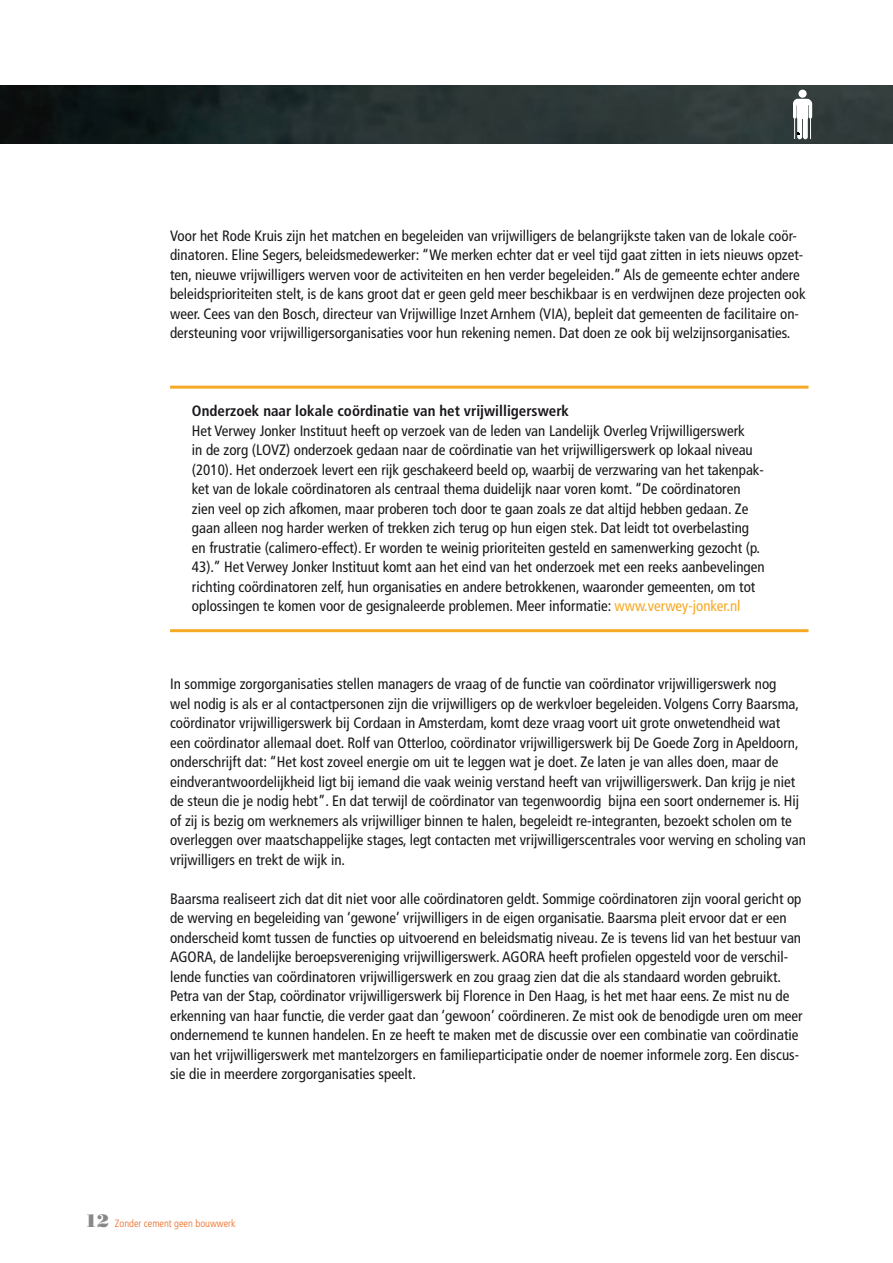
<style>
.page{position:relative;width:893px;height:1263px;background:#fff}
.page>*{position:absolute;margin:0;border:0;box-sizing:border-box;transform-origin:0 0}
.t1{font:condensed 15px/19.5px "Frutiger LT Std";color:#1a171b}
.t2{font:700 condensed 15px "Frutiger LT Std";color:#1a171b}
.t3{font:300 condensed 10.5px "Frutiger LT Std";color:#ea671c}
.s1{color:#f6a925}
.s2{font-family:"Bodoni Std Poster";font-weight:400;font-stretch:normal;font-size:18px;color:#87888a}
</style>
<div class="page">
<img style="left:0;top:85px;width:893px;height:58px">
<svg style="left:808px;top:103px;width:4px;height:16px"></svg>
<svg style="left:793px;top:99px;width:19px;height:6px"></svg>
<div style="left:797px;top:105px;width:11px;height:13px;background:#fff"></div>
<svg style="left:793px;top:103px;width:4px;height:16px"></svg>
<div style="left:798px;top:90px;width:9px;height:8px;background:#fff;border-radius:50%"></div>
<svg style="left:794px;top:115px;width:17px;height:24px"></svg>
<hr style="left:170px;top:386px;width:638px;height:3px;background:#f6a925">
<hr style="left:170px;top:629px;width:638px;height:3px;background:#f6a925">
<p class="t1" style="left:170px;top:226px;width:637px">Voor het Rode Kruis zijn het matchen en begeleiden van vrijwilligers de belangrijkste taken van de lokale coör&shy;dinatoren. Eline Segers, beleidsmedewerker: “We merken echter dat er veel tijd gaat zitten in iets nieuws opzet&shy;ten, nieuwe vrijwilligers werven voor de activiteiten en hen verder begeleiden.” Als de gemeente echter andere beleidsprioriteiten stelt, is de kans groot dat er geen geld meer beschikbaar is en verdwijnen deze projecten ook weer. Cees van den Bosch, directeur van Vrijwillige Inzet Arnhem (VIA), bepleit dat gemeenten de facilitaire on&shy;dersteuning voor vrijwilligersorganisaties voor hun rekening nemen. Dat doen ze ook bij welzijnsorganisaties.</p>
<p class="t2" style="left:192px;top:402px;width:379px">Onderzoek naar lokale coördinatie van het vrijwilligerswerk</p>
<p class="t1" style="left:192px;top:421px;width:574px">Het Verwey Jonker Instituut heeft op verzoek van de leden van Landelijk Overleg Vrijwilligerswerk<br>in de zorg (LOVZ) onderzoek gedaan naar de coördinatie van het vrijwilligerswerk op lokaal niveau (2010). Het onderzoek levert een rijk geschakeerd beeld op, waarbij de verzwaring van het takenpak&shy;ket van de lokale coördinatoren als centraal thema duidelijk naar voren komt. “De coördinatoren zien veel op zich afkomen, maar proberen toch door te gaan zoals ze dat altijd hebben gedaan. Ze gaan alleen nog harder werken of trekken zich terug op hun eigen stek. Dat leidt tot overbelasting en frustratie (calimero-effect). Er worden te weinig prioriteiten gesteld en samenwerking gezocht (p.<br>43).” Het Verwey Jonker Instituut komt aan het eind van het onderzoek met een reeks aanbevelingen richting coördinatoren zelf, hun organisaties en andere betrokkenen, waaronder gemeenten, om tot oplossingen te komen voor de gesignaleerde problemen. Meer informatie: <span class="s1">www.verwey-jonker.nl</span></p>
<p class="t1" style="left:170px;top:674px;width:637px">In sommige zorgorganisaties stellen managers de vraag of de functie van coördinator vrijwilligerswerk nog<br>wel nodig is als er al contactpersonen zijn die vrijwilligers op de werkvloer begeleiden. Volgens Corry Baarsma, coördinator vrijwilligerswerk bij Cordaan in Amsterdam, komt deze vraag voort uit grote onwetendheid wat<br>een coördinator allemaal doet. Rolf van Otterloo, coördinator vrijwilligerswerk bij De Goede Zorg in Apeldoorn, onderschrijft dat: “Het kost zoveel energie om uit te leggen wat je doet. Ze laten je van alles doen, maar de eindverantwoordelijkheid ligt bij iemand die vaak weinig verstand heeft van vrijwilligerswerk. Dan krijg je niet de steun die je nodig hebt”. En dat terwijl de coördinator van tegenwoordig bijna een soort ondernemer is. Hij of zij is bezig om werknemers als vrijwilliger binnen te halen, begeleidt re-integranten, bezoekt scholen om te overleggen over maatschappelijke stages, legt contacten met vrijwilligerscentrales voor werving en scholing van vrijwilligers en trekt de wijk in.</p>
<p class="t1" style="left:170px;top:889px;width:634px">Baarsma realiseert zich dat dit niet voor alle coördinatoren geldt. Sommige coördinatoren zijn vooral gericht op de werving en begeleiding van ‘gewone’ vrijwilligers in de eigen organisatie. Baarsma pleit ervoor dat er een onderscheid komt tussen de functies op uitvoerend en beleidsmatig niveau. Ze is tevens lid van het bestuur van AGORA, de landelijke beroepsvereniging vrijwilligerswerk. AGORA heeft profielen opgesteld voor de verschil&shy;lende functies van coördinatoren vrijwilligerswerk en zou graag zien dat die als standaard worden gebruikt.<br>Petra van der Stap, coördinator vrijwilligerswerk bij Florence in Den Haag, is het met haar eens. Ze mist nu de erkenning van haar functie, die verder gaat dan ‘gewoon’ coördineren. Ze mist ook de benodigde uren om meer ondernemend te kunnen handelen. En ze heeft te maken met de discussie over een combinatie van coördinatie van het vrijwilligerswerk met mantelzorgers en familieparticipatie onder de noemer informele zorg. Een discus&shy;sie die in meerdere zorgorganisaties speelt.</p>
<p class="t3" style="left:85px;top:1217px;width:152px"><span class="s2">12</span> Zonder cement geen bouwwerk</p>
</div>
